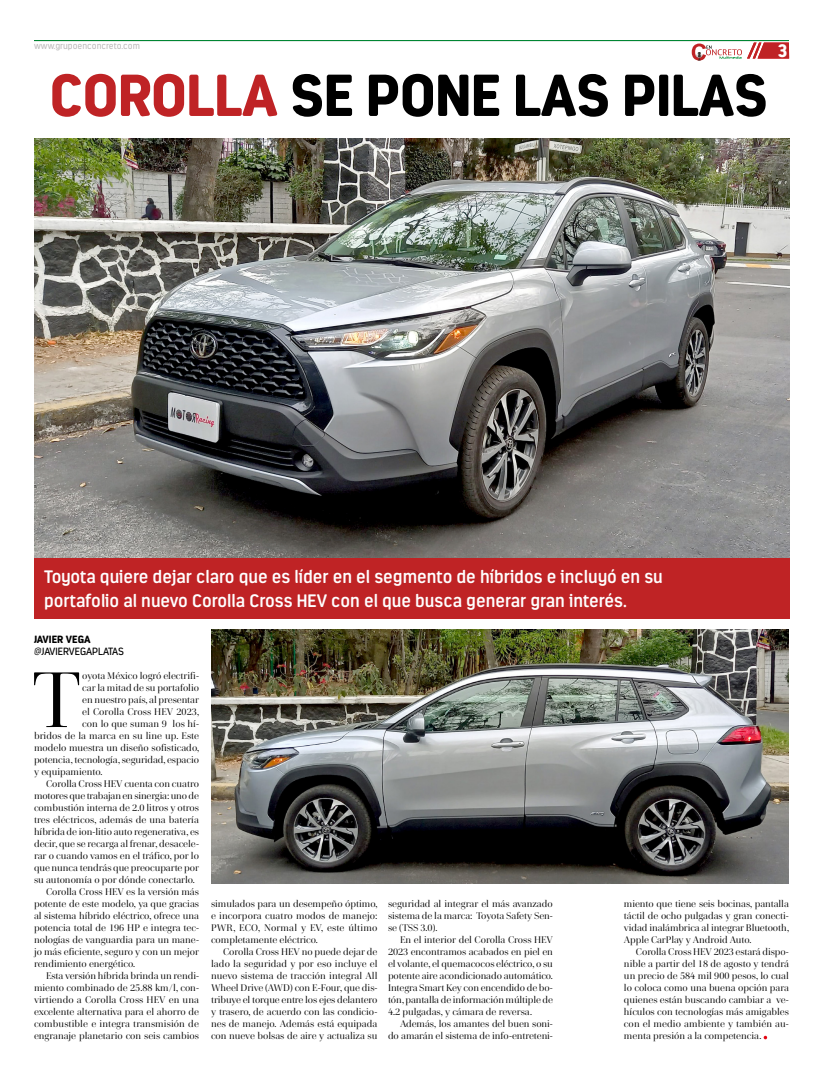
<style>
.page{position:relative;width:823px;height:1078px;background:#fff}
.page>*{position:absolute;margin:0;border:0;box-sizing:border-box;transform-origin:0 0}
.t1{font:78.9px "Cardillac";color:#000}
.t2{font:900 59px "Estandar Rd";letter-spacing:-.01em;color:#000}
.t3{font:600 18px/24px "Estandar Rd";color:#fff}
.t4{font:900 18px "Estandar Rd";color:#fff}
.t5{font:10.5px "Estandar Rd";color:#000}
.t6{font:900 10.5px "Estandar Rd";color:#000}
.t7{font:9.6px/12px "Cardillac";color:#000;text-align:justify}
.t8{font:9px "Estandar Rd";color:#bdbcbc}
.s1{color:#bf2325}
</style>
<div class="page">
<img style="left:34px;top:139px;width:754px;height:420px">
<div style="left:34px;top:559px;width:754px;height:60px;background:#bf2325"></div>
<img style="left:211px;top:629px;width:577px;height:254px">
<hr style="left:34px;top:40px;width:754px;height:1px;background:#008d36">
<svg style="left:691px;top:43px;width:97px;height:18px"></svg>
<p class="t8" style="left:34px;top:41px;width:107px">www.grupoenconcreto.com</p>
<h2 class="t2" style="left:49px;top:59px;width:719px"><span class="s1">COROLLA</span> SE PONE LAS PILAS</h2>
<h3 class="t4" style="left:777px;top:40px;width:12px">3</h3>
<h3 class="t3" style="left:44px;top:564px;width:620px">Toyota quiere dejar claro que es líder en el segmento de híbridos e incluyó en su portafolio al nuevo Corolla Cross HEV con el que busca generar gran interés.</h3>
<p class="t6" style="left:34px;top:632px;width:58px">JAVIER VEGA</p>
<p class="t5" style="left:34px;top:645px;width:91px">@JAVIERVEGAPLATAS</p>
<h1 class="t1" style="left:31px;top:649px;width:53px">T</h1>
<p class="t7" style="left:82px;top:669px;width:118px">oyota México logró electrifi-</p>
<p class="t7" style="left:82px;top:681px;width:118px">car la mitad de su portafolio</p>
<p class="t7" style="left:82px;top:693px;width:118px">en nuestro país, al presentar</p>
<p class="t7" style="left:82px;top:705px;width:118px">el Corolla Cross HEV 2023,</p>
<p class="t7" style="left:82px;top:717px;width:118px">con lo que suman 9 los hí-</p>
<p class="t7" style="left:34px;top:729px;width:166px">bridos de la marca en su line up. Este</p>
<p class="t7" style="left:34px;top:741px;width:166px">modelo muestra un diseño sofisticado,</p>
<p class="t7" style="left:34px;top:753px;width:166px">potencia, tecnología, seguridad, espacio</p>
<p class="t7" style="left:34px;top:765px;width:70px">y equipamiento.</p>
<p class="t7" style="left:46px;top:777px;width:154px">Corolla Cross HEV cuenta con cuatro</p>
<p class="t7" style="left:34px;top:789px;width:166px">motores que trabajan en sinergia: uno de</p>
<p class="t7" style="left:34px;top:801px;width:166px">combustión interna de 2.0 litros y otros</p>
<p class="t7" style="left:34px;top:813px;width:166px">tres eléctricos, además de una batería</p>
<p class="t7" style="left:34px;top:825px;width:166px">híbrida de ion-litio auto regenerativa, es</p>
<p class="t7" style="left:34px;top:837px;width:166px">decir, que se recarga al frenar, desacele-</p>
<p class="t7" style="left:34px;top:849px;width:166px">rar o cuando vamos en el tráfico, por lo</p>
<p class="t7" style="left:34px;top:861px;width:166px">que nunca tendrás que preocuparte por</p>
<p class="t7" style="left:34px;top:873px;width:162px">su autonomía o por dónde conectarlo.</p>
<p class="t7" style="left:46px;top:885px;width:154px">Corolla Cross HEV es la versión más</p>
<p class="t7" style="left:34px;top:897px;width:166px">potente de este modelo, ya que gracias</p>
<p class="t7" style="left:34px;top:909px;width:166px">al sistema híbrido eléctrico, ofrece una</p>
<p class="t7" style="left:34px;top:921px;width:166px">potencia total de 196 HP e integra tec-</p>
<p class="t7" style="left:34px;top:933px;width:166px">nologías de vanguardia para un mane-</p>
<p class="t7" style="left:34px;top:945px;width:166px">jo más eficiente, seguro y con un mejor</p>
<p class="t7" style="left:34px;top:957px;width:103px">rendimiento energético.</p>
<p class="t7" style="left:46px;top:969px;width:154px">Esta versión híbrida brinda un rendi-</p>
<p class="t7" style="left:34px;top:981px;width:166px">miento combinado de 25.88 km/l, con-</p>
<p class="t7" style="left:34px;top:993px;width:166px">virtiendo a Corolla Cross HEV en una</p>
<p class="t7" style="left:34px;top:1005px;width:166px">excelente alternativa para el ahorro de</p>
<p class="t7" style="left:34px;top:1017px;width:166px">combustible e integra transmisión de</p>
<p class="t7" style="left:34px;top:1029px;width:166px">engranaje planetario con seis cambios</p>
<p class="t7" style="left:211px;top:897px;width:168px">simulados para un desempeño óptimo, e incorpora cuatro modos de manejo:<br>PWR, ECO, Normal y EV, este último completamente eléctrico.</p>
<p class="t7" style="left:211px;top:945px;width:168px;text-indent:12px">Corolla Cross HEV no puede dejar de lado la seguridad y por eso incluye el nuevo sistema de tracción integral All Wheel Drive (AWD) con E-Four, que dis&shy;tribuye el torque entre los ejes delantero y trasero, de acuerdo con las condicio&shy;nes de manejo. Además está equipada con nueve bolsas de aire y actualiza su</p>
<p class="t7" style="left:388px;top:897px;width:166px">seguridad al integrar el más avanzado sistema de la marca: Toyota Safety Sen&shy;se (TSS 3.0).</p>
<p class="t7" style="left:388px;top:933px;width:166px;text-indent:12px">En el interior del Corolla Cross HEV 2023 encontramos acabados en piel en el volante, el quemacocos eléctrico, o su potente aire acondicionado automático.<br>Integra Smart Key con encendido de bo&shy;tón, pantalla de información múltiple de 4.2 pulgadas, y cámara de reversa.</p>
<p class="t7" style="left:388px;top:1017px;width:166px;text-align:right">Además, los amantes del buen soni&shy;do amarán el sistema de info-entreteni-</p>
<p class="t7" style="left:623px;top:897px;width:166px">miento que tiene seis bocinas, pantalla táctil de ocho pulgadas y gran conecti&shy;vidad inalámbrica al integrar Bluetooth, Apple CarPlay y Android Auto.</p>
<p class="t7" style="left:623px;top:945px;width:166px;text-indent:12px">Corolla Cross HEV 2023 estará dispo&shy;nible a partir del 18 de agosto y tendrá un precio de 584 mil 900 pesos, lo cual lo coloca como una buena opción para quienes están buscando cambiar a ve&shy;hículos con tecnologías más amigables con el medio ambiente y también au&shy;menta presión a la competencia.</p>
</div>
